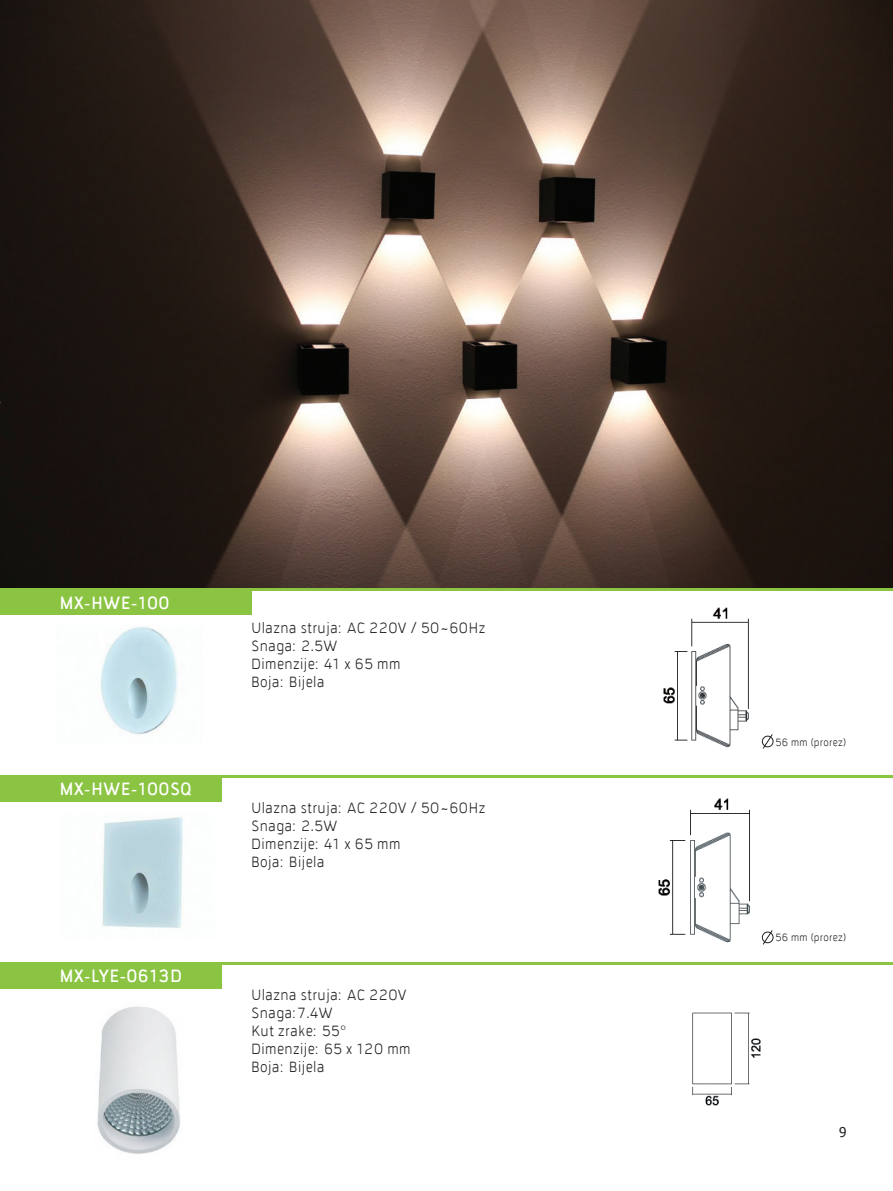
<style>
.page{position:relative;width:893px;height:1191px;background:#fff}
.page>*{position:absolute;margin:0;border:0;box-sizing:border-box;transform-origin:0 0}
.t1{font:700 18px "Tirana";letter-spacing:.025em;color:#fff}
.t2{font:300 15px/18px "Tirana";letter-spacing:.025em;color:#231f20}
.t3{font:13.5px "Tahoma";color:#231f20}
.t4{font:300 10.65px "Tirana";letter-spacing:.025em;color:#231f20}
</style>
<div class="page">
<img style="left:0;top:0;width:893px;height:588px">
<div style="left:0;top:588px;width:251px;height:27px;background:#8bc442"></div>
<hr style="left:0;top:588px;width:893px;height:2px;background:#8bc442">
<div style="left:0;top:775px;width:221px;height:26px;background:#8bc442"></div>
<hr style="left:0;top:775px;width:893px;height:2px;background:#8bc442">
<div style="left:0;top:962px;width:221px;height:26px;background:#8bc442"></div>
<hr style="left:0;top:962px;width:893px;height:2px;background:#8bc442">
<img style="left:663px;top:607px;width:111px;height:142px">
<img style="left:658px;top:798px;width:106px;height:147px">
<img style="left:97px;top:1006px;width:83px;height:148px">
<img style="left:101px;top:627px;width:77px;height:108px">
<img style="left:102px;top:817px;width:81px;height:111px">
<img style="left:692px;top:1012px;width:69px;height:94px">
<div style="left:762px;top:932px;width:11px;height:11px;border:1px solid #231f20;border-radius:50%"></div>
<svg style="left:763px;top:930px;width:10px;height:14px"></svg>
<div style="left:762px;top:736px;width:11px;height:11px;border:1px solid #231f20;border-radius:50%"></div>
<svg style="left:763px;top:734px;width:10px;height:15px"></svg>
<p class="t1" style="left:60px;top:592px;width:112px">MX-HWE-100</p>
<p class="t1" style="left:60px;top:779px;width:134px">MX-HWE-100SQ</p>
<p class="t1" style="left:60px;top:965px;width:124px">MX-LYE-0613D</p>
<p class="t2" style="left:251px;top:619px;width:236px">Ulazna struja: AC 220V / 50~60Hz<br>Snaga: 2.5W<br>Dimenzije: 41 x 65 mm<br>Boja: Bijela</p>
<p class="t2" style="left:251px;top:798px;width:236px">Ulazna struja: AC 220V / 50~60Hz<br>Snaga: 2.5W<br>Dimenzije: 41 x 65 mm<br>Boja: Bijela</p>
<p class="t2" style="left:251px;top:985px;width:161px">Ulazna struja: AC 220V<br>Snaga:7.4W<br>Kut zrake: 55°<br>Dimenzije: 65 x 120 mm<br>Boja: Bijela</p>
<p class="t4" style="left:775px;top:736px;width:72px">56 mm (prorez)</p>
<p class="t4" style="left:775px;top:931px;width:72px">56 mm (prorez)</p>
<p class="t3" style="left:839px;top:1122px;width:9px">9</p>
</div>
